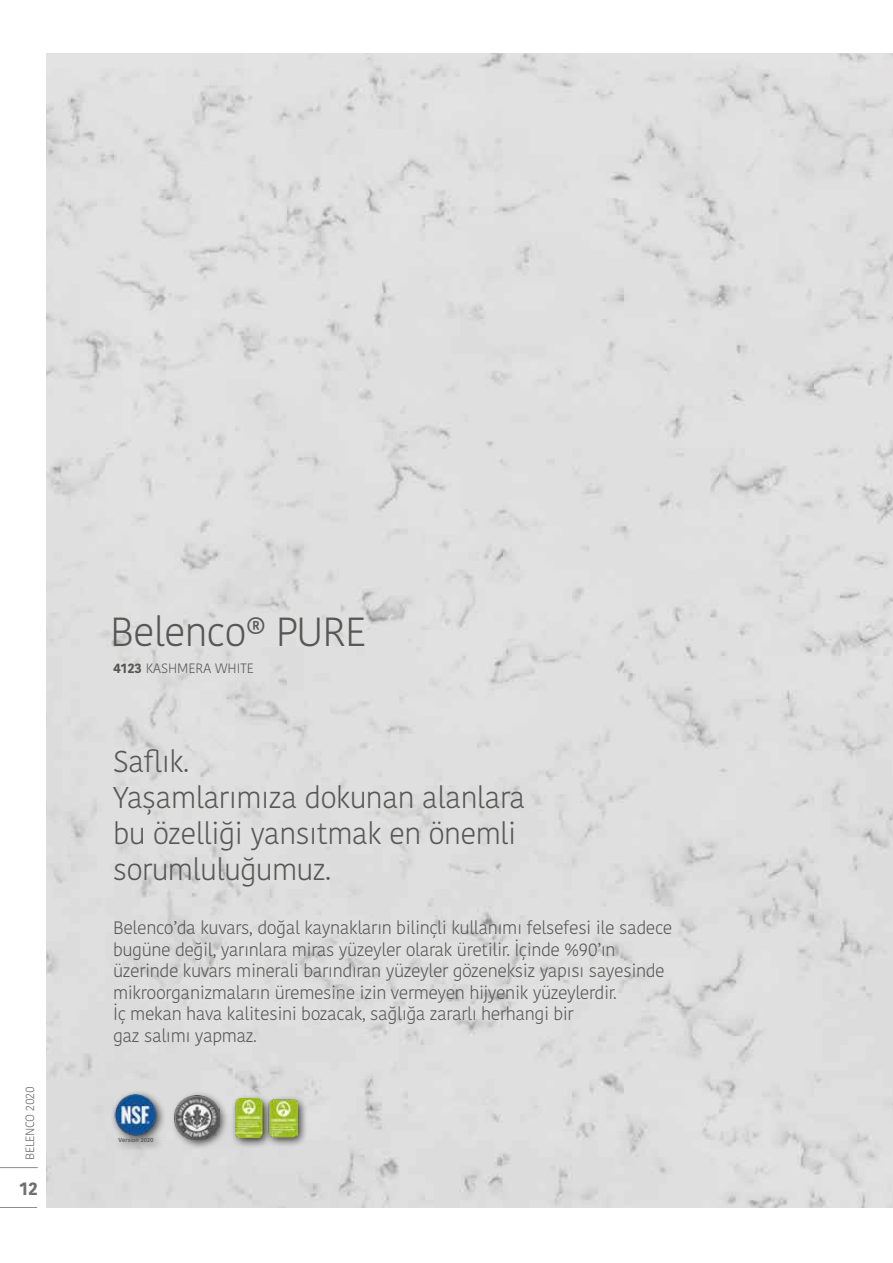
<style>
.page{position:relative;width:893px;height:1263px;background:#fff}
.page>*{position:absolute;margin:0;border:0;box-sizing:border-box;transform-origin:0 0}
.t1{font:300 40.5px "Kohinoor Bangla";letter-spacing:-.025em;color:#575756}
.t2{font:300 30px/36px "Kohinoor Bangla";letter-spacing:-.025em;color:#575756}
.t3{font:300 18px/21.6px "Kohinoor Bangla";letter-spacing:-.025em;color:#575756}
.t4{font:700 18px "Kohinoor Bangla";color:#706f6f}
.t5{font:300 13.5px "Kohinoor Bangla";color:#575756}
.t6{font:300 12px "Kohinoor Bangla";letter-spacing:-.025em;color:#000}
.t7{font:600 5.7px "Kohinoor Bangla";color:#575756}
.s1{font-weight:700}
</style>
<div class="page">
<img style="left:47px;top:53px;width:846px;height:1155px">
<hr style="left:0;top:1167px;width:38px;height:1px;background:#575756">
<hr style="left:0;top:1207px;width:37px;height:1px;background:#575756">
<div style="left:170px;top:1090px;width:60px;height:60px;background:#000;opacity:.75"></div>
<img style="left:175px;top:1095px;width:44px;height:44px">
<div style="left:230px;top:1094px;width:79px;height:55px;background:#000;opacity:.75"></div>
<img style="left:235px;top:1099px;width:62px;height:38px">
<div style="left:110px;top:1090px;width:56px;height:63px;background:#000;opacity:.75"></div>
<img style="left:106px;top:1095px;width:59px;height:42px">
<p class="t6" style="left:21px;top:1160px;width:75px;rotate:-90deg">BELENCO 2020</p>
<p class="t4" style="left:20px;top:1173px;width:20px">12</p>
<h1 class="t1" style="left:110px;top:602px;width:258px">Belenco® PURE</h1>
<p class="t5" style="left:113px;top:659px;width:142px"><span class="s1">4123</span> KASHMERA WHITE</p>
<h2 class="t2" style="left:113px;top:743px;width:414px">Saflık.<br>Yaşamlarımıza dokunan alanlara bu özelliği yansıtmak en önemli sorumluluğumuz.</h2>
<p class="t3" style="left:113px;top:917px;width:561px">Belenco’da kuvars, doğal kaynakların bilinçli kullanımı felsefesi ile sadece bugüne değil, yarınlara miras yüzeyler olarak üretilir. İçinde %90’ın üzerinde kuvars minerali barındıran yüzeyler gözeneksiz yapısı sayesinde mikroorganizmaların üremesine izin vermeyen hijyenik yüzeylerdir.<br>İç mekan hava kalitesini bozacak, sağlığa zararlı herhangi bir<br>gaz salımı yapmaz.</p>
<p class="t7" style="left:119px;top:1135px;width:36px">Version 2020</p>
</div>
